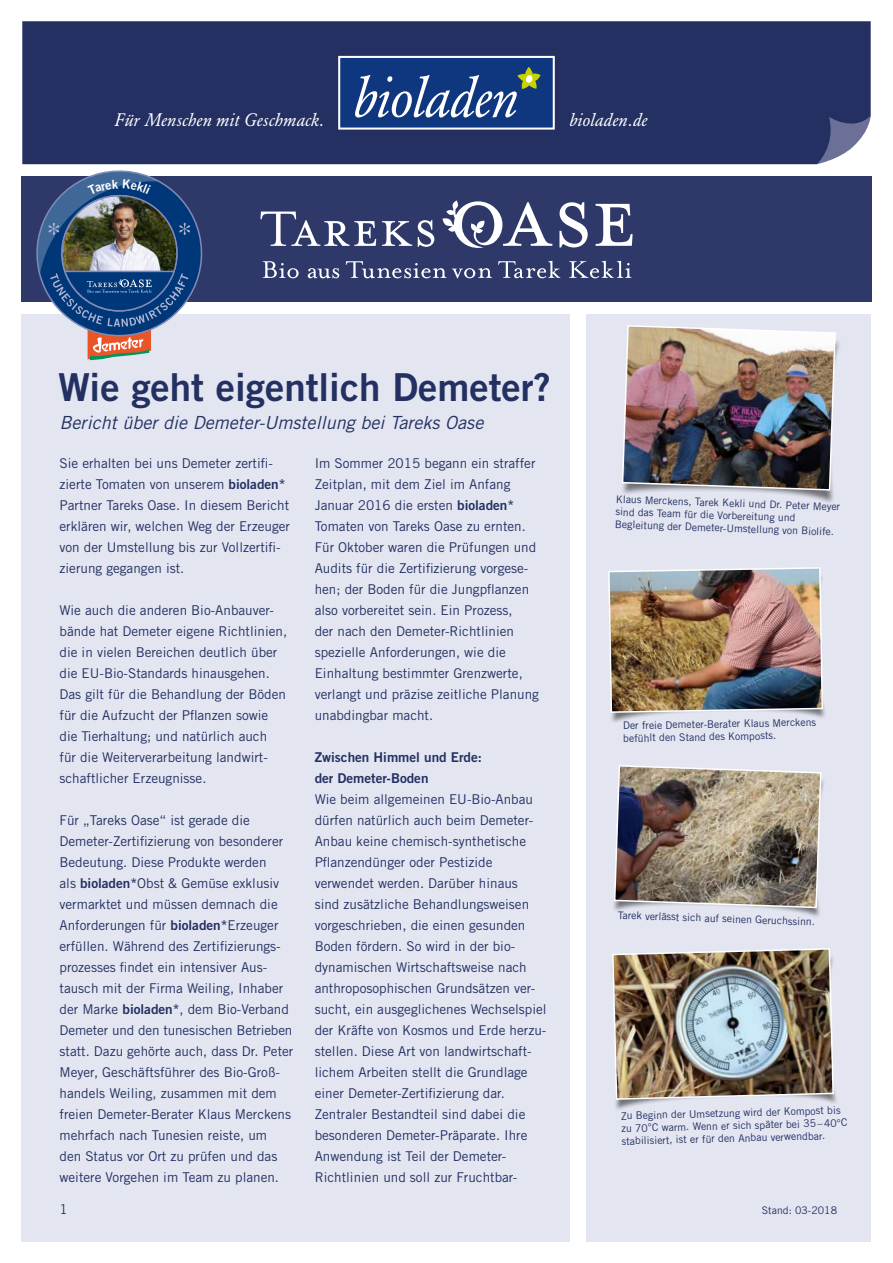
<style>
.page{position:relative;width:893px;height:1263px;background:#fff}
.page>*{position:absolute;margin:0;border:0;box-sizing:border-box;transform-origin:0 0}
.t1{font:38.55px "Trade Gothic Bold Two";color:#233061}
.t2{font:italic 18.15px "Trade Gothic";color:#233061}
.t3{font:italic 18px "Garamond BQ";letter-spacing:.01em;color:#fff}
.t4{font:13.5px/21px "Trade Gothic";color:#233061}
.t5{font:13.5px/21px "Trade Gothic Bold Two";color:#233061}
.t6{font:10.5px/12.6px "Trade Gothic";color:#233061}
.s1{font-family:"Trade Gothic Bold Two"}
</style>
<div class="page">
<div style="left:587px;top:315px;width:284px;height:927px;background:#e3e5f1"></div>
<div style="left:21px;top:177px;width:851px;height:125px;background:#2f3969"></div>
<div style="left:21px;top:315px;width:549px;height:927px;background:#e3e5f1"></div>
<div style="left:22px;top:21px;width:849px;height:143px;background:#233061"></div>
<svg style="left:817px;top:116px;width:54px;height:48px"></svg>
<div style="left:338px;top:56px;width:217px;height:74px;background:#0f377f;border:2px solid #fff"></div>
<svg style="left:355px;top:67px;width:186px;height:51px"></svg>
<div style="left:621px;top:333px;width:221px;height:172px;background:#000;opacity:.5"></div>
<img style="left:621px;top:325px;width:216px;height:166px">
<div style="left:610px;top:953px;width:228px;height:158px;background:#000;opacity:.5"></div>
<img style="left:611px;top:948px;width:224px;height:152px">
<div style="left:609px;top:573px;width:218px;height:151px;background:#000;opacity:.5"></div>
<img style="left:608px;top:567px;width:216px;height:147px">
<div style="left:611px;top:771px;width:214px;height:148px;background:#000;opacity:.5"></div>
<img style="left:613px;top:765px;width:209px;height:144px">
<svg style="left:263px;top:261px;width:368px;height:17px"></svg>
<svg style="left:260px;top:212px;width:174px;height:35px"></svg>
<svg style="left:442px;top:200px;width:191px;height:48px"></svg>
<img style="left:36px;top:170px;width:166px;height:190px">
<h3 class="t3" style="left:115px;top:109px;width:211px">Für Menschen mit Geschmack.</h3>
<h3 class="t3" style="left:569px;top:109px;width:80px">bioladen.de</h3>
<h1 class="t1" style="left:58px;top:363px;width:494px">Wie geht eigentlich Demeter?</h1>
<h2 class="t2" style="left:60px;top:412px;width:425px">Bericht über die Demeter-Umstellung bei Tareks Oase</h2>
<p class="t4" style="left:60px;top:452px;width:232px">Sie erhalten bei uns Demeter zertifi&shy;zierte Tomaten von unserem <span class="s1">bioladen* </span>Partner Tareks Oase. In diesem Bericht erklären wir, welchen Weg der Erzeuger von der Umstellung bis zur Vollzertifi&shy;zierung gegangen ist.</p>
<p class="t4" style="left:60px;top:599px;width:229px">Wie auch die anderen Bio-Anbauver&shy;bände hat Demeter eigene Richtlinien, die in vielen Bereichen deutlich über die EU-Bio-Standards hinausgehen.<br>Das gilt für die Behandlung der Böden für die Aufzucht der Pflanzen sowie die Tierhaltung; und natürlich auch<br>für die Weiterverarbeitung landwirt&shy;schaftlicher Erzeugnisse.</p>
<p class="t4" style="left:60px;top:809px;width:235px">Für „Tareks Oase“ ist gerade die Demeter-Zertifizierung von besonderer Bedeutung. Diese Produkte werden<br>als <span class="s1">bioladen*</span>Obst &amp; Gemüse exklusiv vermarktet und müssen demnach die Anforderungen für <span class="s1">bioladen*</span>Erzeuger erfüllen. Während des Zertifizierungs&shy;prozesses findet ein intensiver Aus&shy;tausch mit der Firma Weiling, Inhaber der Marke <span class="s1">bioladen*</span>, dem Bio-Verband Demeter und den tunesischen Betrieben statt. Dazu gehörte auch, dass Dr. Peter Meyer, Geschäftsführer des Bio-Groß&shy;handels Weiling, zusammen mit dem freien Demeter-Berater Klaus Merckens mehrfach nach Tunesien reiste, um<br>den Status vor Ort zu prüfen und das weitere Vorgehen im Team zu planen.</p>
<p class="t4" style="left:315px;top:452px;width:226px">Im Sommer 2015 begann ein straffer Zeitplan, mit dem Ziel im Anfang Januar 2016 die ersten <span class="s1">bioladen* </span>Tomaten von Tareks Oase zu ernten.<br>Für Oktober waren die Prüfungen und Audits für die Zertifizierung vorgese&shy;hen; der Boden für die Jungpflanzen also vorbereitet sein. Ein Prozess,<br>der nach den Demeter-Richtlinien spezielle Anforderungen, wie die Einhaltung bestimmter Grenzwerte, verlangt und präzise zeitliche Planung unabdingbar macht.</p>
<p class="t5" style="left:315px;top:746px;width:169px">Zwischen Himmel und Erde: der Demeter-Boden</p>
<p class="t4" style="left:315px;top:788px;width:233px">Wie beim allgemeinen EU-Bio-Anbau dürfen natürlich auch beim Demeter-Anbau keine chemisch-synthetische Pflanzendünger oder Pestizide verwendet werden. Darüber hinaus<br>sind zusätzliche Behandlungsweisen vorgeschrieben, die einen gesunden Boden fördern. So wird in der bio&shy;dynamischen Wirtschaftsweise nach anthroposophischen Grundsätzen ver&shy;sucht, ein ausgeglichenes Wechselspiel der Kräfte von Kosmos und Erde herzu&shy;stellen. Diese Art von landwirtschaft&shy;lichem Arbeiten stellt die Grundlage einer Demeter-Zertifizierung dar.<br>Zentraler Bestandteil sind dabei die besonderen Demeter-Präparate. Ihre Anwendung ist Teil der Demeter-Richtlinien und soll zur Fruchtbar-</p>
<p class="t6" style="left:616px;top:492px;width:226px;rotate:2deg">Klaus Merckens, Tarek Kekli und Dr. Peter Meyer sind das Team für die Vorbereitung und<br>Begleitung der Demeter-Umstellung von Biolife.</p>
<p class="t6" style="left:623px;top:719px;width:195px;rotate:-1deg">Der freie Demeter-Berater Klaus Merckens befühlt den Stand des Komposts.</p>
<p class="t6" style="left:618px;top:908px;width:199px;rotate:2deg">Tarek verlässt sich auf seinen Geruchssinn.</p>
<p class="t6" style="left:621px;top:1108px;width:228px;rotate:-1deg">Zu Beginn der Umsetzung wird der Kompost bis zu 70°C warm. Wenn er sich später bei 35–40°C stabilisiert, ist er für den Anbau verwendbar.</p>
<p class="t4" style="left:60px;top:1198px;width:10px">1</p>
<p class="t6" style="left:762px;top:1204px;width:77px">Stand: 03-2018</p>
</div>
